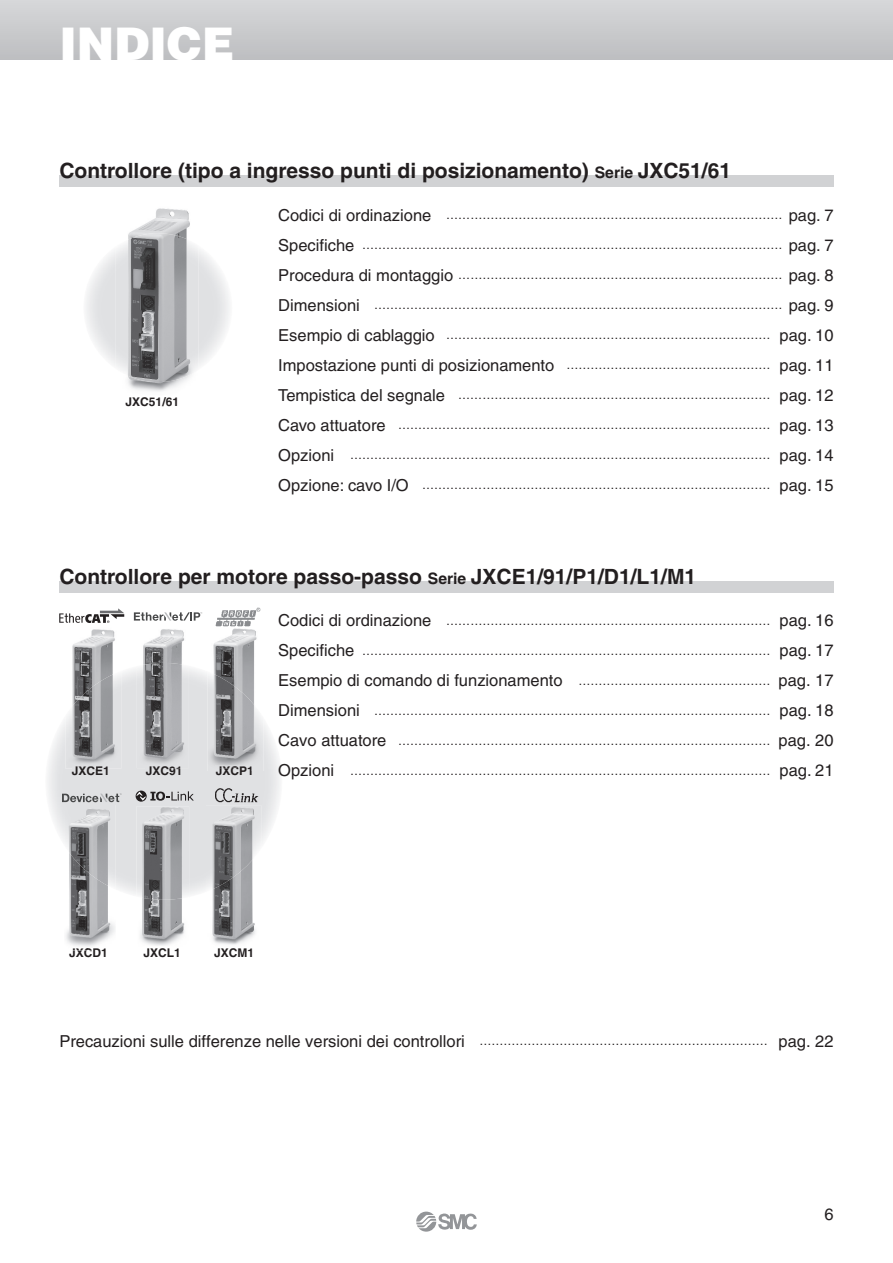
<style>
.page{position:relative;width:893px;height:1263px;background:#fff}
.page>*{position:absolute;margin:0;border:0;box-sizing:border-box;transform-origin:0 0}
.t1{font:900 45px "Helvetica";color:#fff}
.t2{font:700 21px "Helvetica";color:#231f20}
.t3{font:16.5px/30px "Helvetica";color:#231f20}
.t4{font:12px "Helvetica";color:#231f20}
.t5{font:700 12px "Helvetica";color:#231f20}
.t6{font:700 12px "Helvetica";color:#252122}
.t7{font:700 12px "Helvetica";color:#242021}
.s1{font-size:15.75px}
.s2{font-size:16.5px}
.s3{font-size:12px}
.s4{color:#231f20}
</style>
<div class="page">
<div style="left:0;top:0;width:892px;height:60px;background:#cacbcd"></div>
<img style="left:47px;top:668px;width:233px;height:227px">
<img style="left:72px;top:769px;width:36px;height:6px">
<img style="left:146px;top:768px;width:34px;height:7px">
<img style="left:216px;top:771px;width:35px;height:4px">
<div style="left:59px;top:175px;width:774px;height:12px;background:#d1d2d4"></div>
<div style="left:59px;top:581px;width:774px;height:12px;background:#d1d2d4"></div>
<img style="left:128px;top:208px;width:62px;height:184px">
<img style="left:116px;top:233px;width:83px;height:149px">
<img style="left:143px;top:629px;width:41px;height:34px">
<img style="left:137px;top:663px;width:52px;height:105px">
<img style="left:207px;top:630px;width:56px;height:41px">
<img style="left:207px;top:671px;width:56px;height:100px">
<img style="left:64px;top:890px;width:52px;height:57px">
<img style="left:64px;top:805px;width:52px;height:85px">
<img style="left:65px;top:629px;width:56px;height:42px">
<img style="left:65px;top:671px;width:56px;height:98px">
<img style="left:140px;top:900px;width:45px;height:46px">
<img style="left:136px;top:806px;width:53px;height:94px">
<svg style="left:137px;top:791px;width:57px;height:10px"></svg>
<svg style="left:134px;top:612px;width:68px;height:9px"></svg>
<svg style="left:62px;top:794px;width:60px;height:8px"></svg>
<img style="left:206px;top:892px;width:55px;height:53px">
<img style="left:206px;top:805px;width:55px;height:87px">
<img style="left:215px;top:788px;width:43px;height:14px">
<svg style="left:59px;top:608px;width:65px;height:15px"></svg>
<img style="left:215px;top:607px;width:46px;height:23px">
<svg style="left:416px;top:1212px;width:61px;height:20px"></svg>
<h1 class="t1" style="left:59px;top:22px;width:177px">INDICE</h1>
<h2 class="t2" style="left:59px;top:163px;width:673px">Controllore (tipo a ingresso punti di posizionamento) <span class="s1">Serie</span> JXC51/61</h2>
<p class="t5" style="left:126px;top:397px;width:55px">JXC51/61</p>
<p class="t4" style="left:278px;top:211px;width:557px"><span class="s2">Codici di ordinazione</span> ………………………………………………………………………… <span class="s2">pag. 7</span></p>
<p class="t4" style="left:278px;top:241px;width:557px"><span class="s2">Specifiche</span> …………………………………………………………………………………………… <span class="s2">pag. 7</span></p>
<p class="t4" style="left:278px;top:271px;width:557px"><span class="s2">Procedura di montaggio</span> ……………………………………………………………………… <span class="s2">pag. 8</span></p>
<p class="t4" style="left:278px;top:301px;width:557px"><span class="s2">Dimensioni</span> ………………………………………………………………………………………… <span class="s2">pag. 9</span></p>
<p class="t4" style="left:278px;top:331px;width:557px"><span class="s2">Esempio di cablaggio</span> ……………………………………………………………………… <span class="s2">pag. 10</span></p>
<h3 class="t3" style="left:278px;top:352px;width:557px">Impostazione punti di posizionamento <span class="s3">……………………………………………</span> pag. 11<br>Tempistica del segnale <span class="s3">……………………………………………………………………</span> pag. 12</h3>
<p class="t4" style="left:278px;top:421px;width:557px"><span class="s2">Cavo attuatore</span> ………………………………………………………………………………… <span class="s2">pag. 13</span></p>
<p class="t4" style="left:278px;top:451px;width:557px"><span class="s2">Opzioni</span> …………………………………………………………………………………………… <span class="s2">pag. 14</span></p>
<p class="t4" style="left:278px;top:481px;width:557px"><span class="s2">Opzione: cavo I/O</span> …………………………………………………………………………… <span class="s2">pag. 15</span></p>
<h2 class="t2" style="left:59px;top:569px;width:638px">Controllore per motore passo-passo <span class="s1">Serie</span> JXCE1/91/P1/D1/L1/M1</h2>
<p class="t7" style="left:72px;top:766px;width:40px">JXCE<span class="s4">1</span></p>
<p class="t5" style="left:146px;top:766px;width:38px">JXC91</p>
<p class="t6" style="left:216px;top:766px;width:40px">JXCP<span class="s4">1</span></p>
<p class="t4" style="left:278px;top:616px;width:557px"><span class="s2">Codici di ordinazione</span> ……………………………………………………………………… <span class="s2">pag. 16</span></p>
<p class="t4" style="left:278px;top:646px;width:557px"><span class="s2">Specifiche</span> ………………………………………………………………………………………… <span class="s2">pag. 17</span></p>
<h3 class="t3" style="left:278px;top:667px;width:557px">Esempio di comando di funzionamento <span class="s3">…………………………………………</span> pag. 17</h3>
<p class="t4" style="left:278px;top:706px;width:557px"><span class="s2">Dimensioni</span> ……………………………………………………………………………………… <span class="s2">pag. 18</span></p>
<p class="t4" style="left:278px;top:736px;width:557px"><span class="s2">Cavo attuatore</span> ………………………………………………………………………………… <span class="s2">pag. 20</span></p>
<p class="t4" style="left:278px;top:766px;width:557px"><span class="s2">Opzioni</span> …………………………………………………………………………………………… <span class="s2">pag. 21</span></p>
<p class="t5" style="left:69px;top:949px;width:40px">JXCD1</p>
<p class="t5" style="left:143px;top:949px;width:39px">JXCL1</p>
<p class="t5" style="left:214px;top:949px;width:42px">JXCM1</p>
<h3 class="t3" style="left:59px;top:1028px;width:775px">Precauzioni sulle differenze nelle versioni dei controllori <span class="s3">………………………………………………………………</span> pag. 22</h3>
<h3 class="t3" style="left:824px;top:1202px;width:11px">6</h3>
</div>
